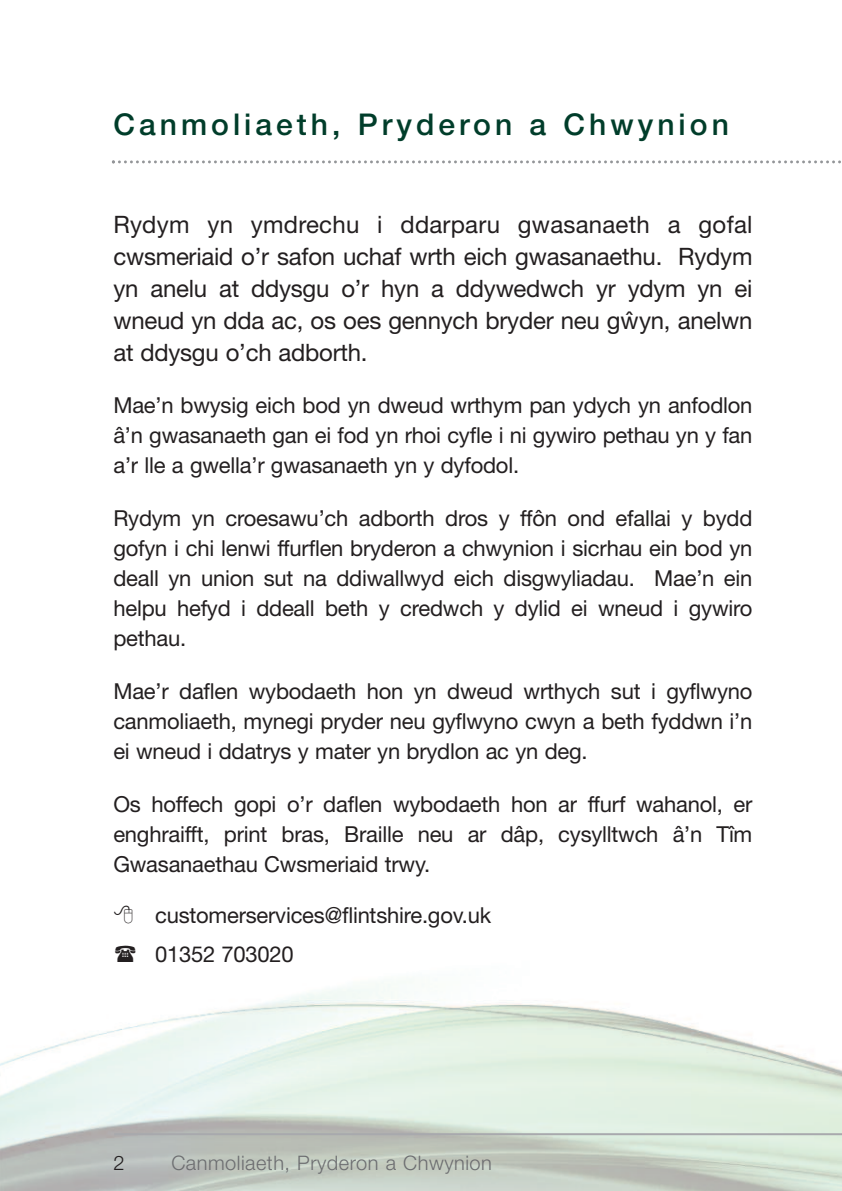
<style>
.page{position:relative;width:842px;height:1191px;background:#fff}
.page>*{position:absolute;margin:0;border:0;box-sizing:border-box;transform-origin:0 0}
.t1{font:500 30px "Helvetica Neue";letter-spacing:.135em;color:#003d2a}
.t2{font:24px/32px "Helvetica Neue";letter-spacing:-.01em;color:#231f20;text-align:justify}
.t3{font:22px/30px "Helvetica Neue";letter-spacing:-.01em;color:#231f20;text-align:justify}
.t4{font:22px/39.6px "Helvetica Neue";letter-spacing:-.01em;color:#231f20}
.t5{font:300 20px "Helvetica Neue";letter-spacing:.025em;color:#6c6d70}
.t6{font:300 20px "Helvetica Neue";color:#231f20}
</style>
<div class="page">
<hr style="left:114px;top:1133px;width:728px;height:2px;background:#a8a9ad">
<svg style="left:112px;top:160px;width:729px;height:3px"></svg>
<h1 class="t1" style="left:113px;top:113px;width:617px">Canmoliaeth, Pryderon a Chwynion</h1>
<p class="t2" style="left:113px;top:206px;width:640px">Rydym yn ymdrechu i ddarparu gwasanaeth a gofal cwsmeriaid o’r safon uchaf wrth eich gwasanaethu. Rydym yn anelu at ddysgu o’r hyn a ddywedwch yr ydym yn ei wneud yn dda ac, os oes gennych bryder neu gwˆ yn, anelwn at ddysgu o’ch adborth.</p>
<p class="t3" style="left:113px;top:389px;width:640px">Mae’n bwysig eich bod yn dweud wrthym pan ydych yn anfodlon â’n gwasanaeth gan ei fod yn rhoi cyfle i ni gywiro pethau yn y fan a’r lle a gwella’r gwasanaeth yn y dyfodol.</p>
<p class="t3" style="left:113px;top:502px;width:640px">Rydym yn croesawu’ch adborth dros y ffôn ond efallai y bydd gofyn i chi lenwi ffurflen bryderon a chwynion i sicrhau ein bod yn deall yn union sut na ddiwallwyd eich disgwyliadau. Mae’n ein helpu hefyd i ddeall beth y credwch y dylid ei wneud i gywiro pethau.</p>
<p class="t3" style="left:113px;top:674px;width:641px">Mae’r daflen wybodaeth hon yn dweud wrthych sut i gyflwyno canmoliaeth, mynegi pryder neu gyflwyno cwyn a beth fyddwn i’n ei wneud i ddatrys y mater yn brydlon ac yn deg.</p>
<p class="t3" style="left:113px;top:787px;width:641px">Os hoffech gopi o’r daflen wybodaeth hon ar ffurf wahanol, er enghraifft, print bras, Braille neu ar dâp, cysylltwch â’n Tîm Gwasanaethau Cwsmeriaid trwy.</p>
<p class="t4" style="left:155px;top:897px;width:338px">customerservices@flintshire.gov.uk<br>01352 703020</p>
<p class="t6" style="left:113px;top:1147px;width:13px">2</p>
<p class="t5" style="left:171px;top:1147px;width:322px">Canmoliaeth, Pryderon a Chwynion</p>
</div>
